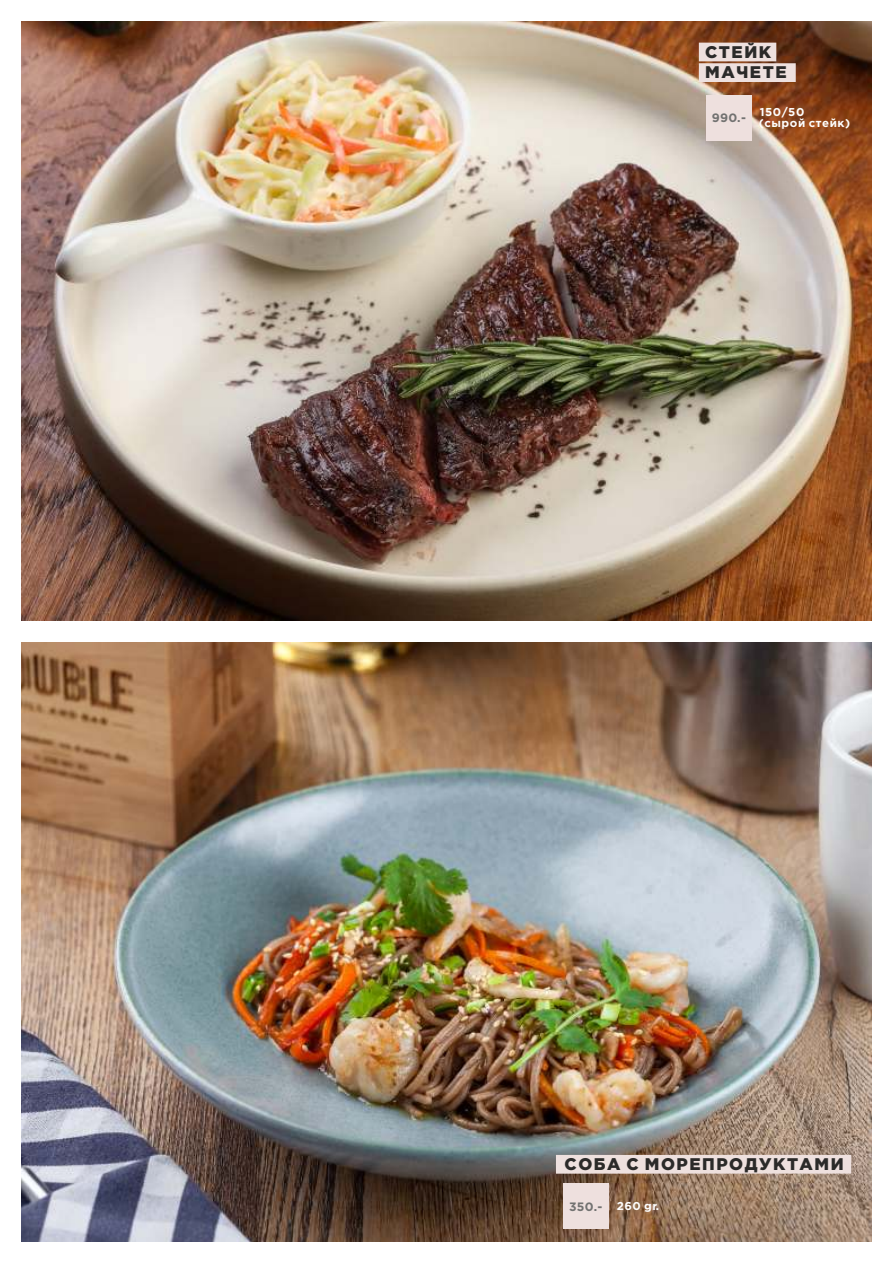
<style>
.page{position:relative;width:893px;height:1263px;background:#fff}
.page>*{position:absolute;margin:0;border:0;box-sizing:border-box;transform-origin:0 0}
.t1{font:900 16.8px/20.2px "Gotham Pro";letter-spacing:.09em;color:#2b2a29}
.t2{font:700 12.15px "Gotham Pro";color:#727271}
.t3{font:700 11.4px/11.1px "Gotham Pro";letter-spacing:.05em;color:#fefefe}
.s1{font-size:12.15px;color:#727271}
</style>
<div class="page">
<img style="left:21px;top:21px;width:851px;height:600px">
<div style="left:706px;top:95px;width:46px;height:46px;background:#eee0de"></div>
<div style="left:699px;top:43px;width:77px;height:18px;background:#eee0de"></div>
<div style="left:699px;top:63px;width:97px;height:19px;background:#eee0de"></div>
<img style="left:21px;top:642px;width:851px;height:599px">
<div style="left:563px;top:1183px;width:46px;height:46px;background:#eee0de"></div>
<div style="left:556px;top:1155px;width:295px;height:19px;background:#eee0de"></div>
<p class="t1" style="left:705px;top:43px;width:83px">СТЕЙК<br>МАЧЕТЕ</p>
<p class="t2" style="left:712px;top:113px;width:36px">990.-</p>
<p class="t3" style="left:759px;top:107px;width:93px">150/50 (сырой стейк)</p>
<p class="t1" style="left:564px;top:1155px;width:281px">СОБА С МОРЕПРОДУКТАМИ</p>
<p class="t3" style="left:569px;top:1201px;width:91px"><span class="s1">350.-</span> 260 gr.</p>
</div>
